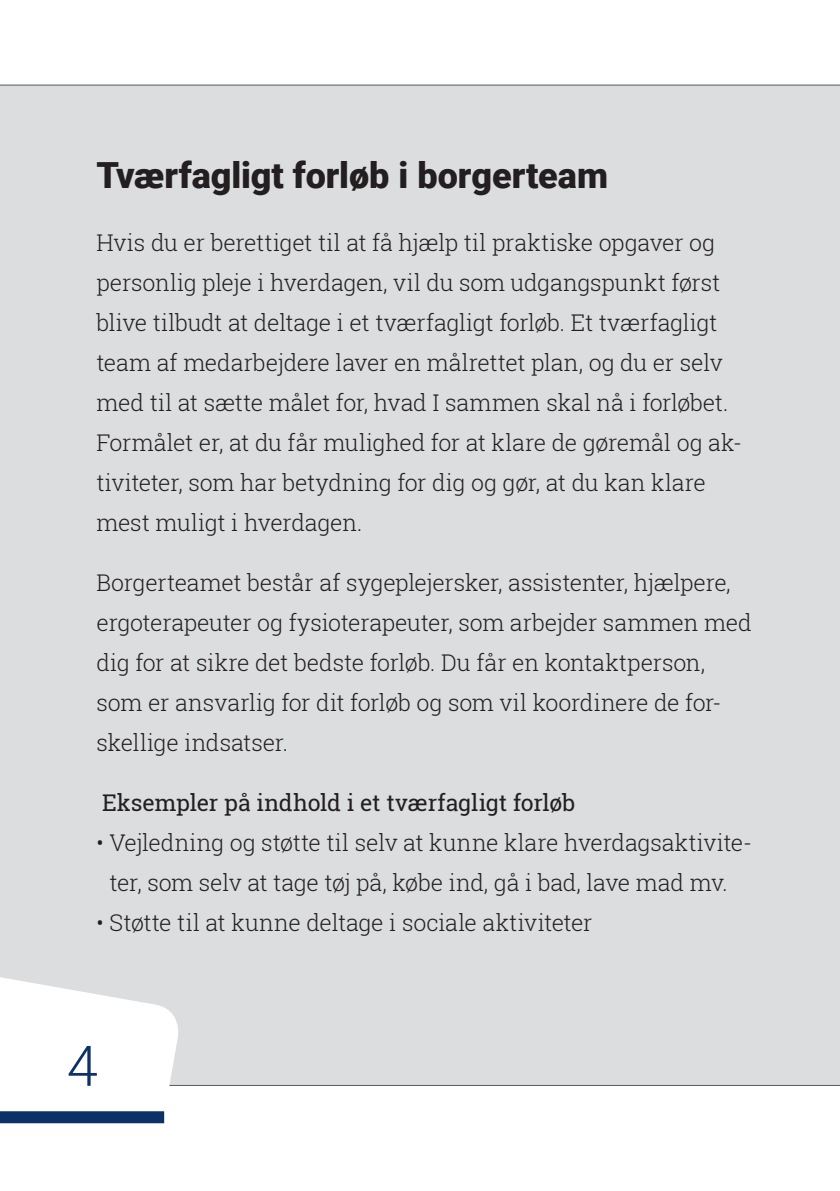
<style>
.page{position:relative;width:840px;height:1191px;background:#fff}
.page>*{position:absolute;margin:0;border:0;box-sizing:border-box;transform-origin:0 0}
.t1{font:300 56px "Roboto";color:#0d3166}
.t2{font:900 36px "Roboto";color:#231f20}
.t3{font:300 23px/40px "Roboto Slab";letter-spacing:-.01em;color:#231f20}
.t4{font:23px "Roboto Slab";letter-spacing:-.005em;color:#231f20}
</style>
<div class="page">
<div style="left:0;top:85px;width:839px;height:1000px;background:#dcdddf"></div>
<svg style="left:0;top:977px;width:178px;height:147px;fill:#fff"></svg>
<div style="left:0;top:1111px;width:164px;height:12px;background:#0d3166"></div>
<hr style="left:0;top:85px;width:839px;height:1px;background:#57585a">
<hr style="left:169px;top:1085px;width:670px;height:1px;background:#57585a">
<h2 class="t2" style="left:96px;top:150px;width:513px">Tværfagligt forløb i borgerteam</h2>
<p class="t3" style="left:96px;top:222px;width:646px">Hvis du er berettiget til at få hjælp til praktiske opgaver og personlig pleje i hverdagen, vil du som udgangspunkt først blive tilbudt at deltage i et tværfagligt forløb. Et tværfagligt team af medarbejdere laver en målrettet plan, og du er selv med til at sætte målet for, hvad I sammen skal nå i forløbet.<br>Formålet er, at du får mulighed for at klare de gøremål og ak&shy;tiviteter, som har betydning for dig og gør, at du kan klare mest muligt i hverdagen.</p>
<p class="t3" style="left:96px;top:562px;width:656px">Borgerteamet består af sygeplejersker, assistenter, hjælpere, ergoterapeuter og fysioterapeuter, som arbejder sammen med dig for at sikre det bedste forløb. Du får en kontaktperson, som er ansvarlig for dit forløb og som vil koordinere de for&shy;skellige indsatser.</p>
<p class="t4" style="left:102px;top:787px;width:474px">Eksempler på indhold i et tværfagligt forløb</p>
<p class="t3" style="left:96px;top:822px;width:656px;text-align:center">• Vejledning og støtte til selv at kunne klare hverdagsaktivite&shy;ter, som selv at tage tøj på, købe ind, gå i bad, lave mad mv.</p>
<p class="t3" style="left:96px;top:902px;width:497px">• Støtte til at kunne deltage i sociale aktiviteter</p>
<h1 class="t1" style="left:67px;top:1026px;width:33px">4</h1>
</div>
